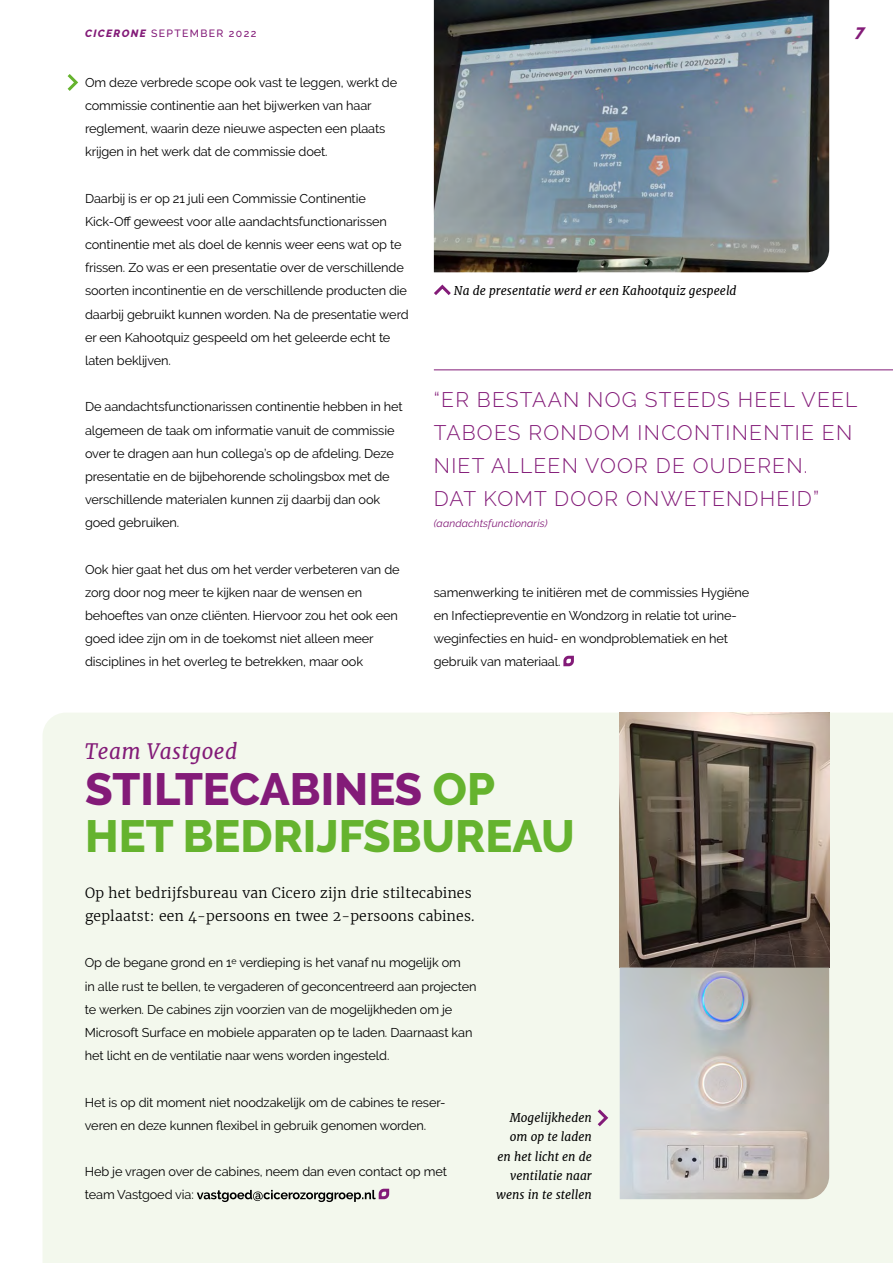
<style>
.page{position:relative;width:893px;height:1263px;background:#fff}
.page>*{position:absolute;margin:0;border:0;box-sizing:border-box;transform-origin:0 0}
.t1{font:800 45px/46.3px "Raleway";color:#65b32e}
.t2{font:300 21px/33px "Raleway";letter-spacing:.06em;color:#831b78}
.t3{font:italic 21px "Merriweather";letter-spacing:.02em;color:#831b78}
.t4{font:italic 800 16.5px "Raleway";color:#831b78}
.t5{font:300 13.95px/23.1px "Merriweather";letter-spacing:.015em;color:#000}
.t6{font:12.75px/23.1px "Raleway";letter-spacing:-.01em;color:#000}
.t7{font:italic 12px/19.2px "Merriweather";color:#000;text-align:right}
.t8{font:italic 10.5px "Raleway";letter-spacing:.01em;color:#831b78}
.t9{font:500 10.5px "Raleway";letter-spacing:.13em;color:#831b78}
.s1{font-weight:800;font-style:italic}
.s2{color:#831b78}
</style>
<div class="page">
<img style="left:434px;top:0;width:395px;height:272px">
<div style="left:43px;top:713px;width:850px;height:550px;background:#f3f8ed"></div>
<img style="left:620px;top:713px;width:209px;height:486px">
<svg style="left:67px;top:74px;width:11px;height:17px"></svg>
<svg style="left:643px;top:950px;width:186px;height:17px;background:#40342f"></svg>
<svg style="left:434px;top:284px;width:17px;height:11px"></svg>
<hr style="left:434px;top:369px;width:459px;height:1px;background:#831b78">
<svg style="left:563px;top:655px;width:11px;height:12px"></svg>
<svg style="left:594px;top:1106px;width:16px;height:23px"></svg>
<svg style="left:197px;top:1187px;width:194px;height:15px;background:#b7b7b2"></svg>
<p class="t9" style="left:85px;top:27px;width:173px"><span class="s1">CICERONE</span> SEPTEMBER 2022</p>
<p class="t6" style="left:85px;top:71px;width:314px">Om deze verbrede scope ook vast te leggen, werkt de commissie continentie aan het bijwerken van haar reglement, waarin deze nieuwe aspecten een plaats krijgen in het werk dat de commissie doet.</p>
<p class="t6" style="left:85px;top:187px;width:325px">Daarbij is er op 21 juli een Commissie Continentie Kick-Off geweest voor alle aandachtsfunctionarissen continentie met als doel de kennis weer eens wat op te frissen. Zo was er een presentatie over de verschillende soorten incontinentie en de verschillende producten die daarbij gebruikt kunnen worden. Na de presentatie werd er een Kahootquiz gespeeld om het geleerde echt te laten beklijven.</p>
<p class="t6" style="left:85px;top:395px;width:319px">De aandachtsfunctionarissen continentie hebben in het algemeen de taak om informatie vanuit de commissie over te dragen aan hun collega’s op de afdeling. Deze presentatie en de bijbehorende scholingsbox met de verschillende materialen kunnen zij daarbij dan ook goed gebruiken.</p>
<p class="t6" style="left:85px;top:557px;width:316px">Ook hier gaat het dus om het verder verbeteren van de zorg door nog meer te kijken naar de wensen en behoeftes van onze cliënten. Hiervoor zou het ook een goed idee zijn om in de toekomst niet alleen meer disciplines in het overleg te betrekken, maar ook</p>
<p class="t7" style="left:454px;top:281px;width:284px">Na de presentatie werd er een Kahootquiz gespeeld</p>
<p class="t4" style="left:856px;top:21px;width:11px">7</p>
<h2 class="t2" style="left:434px;top:383px;width:425px">“ER BESTAAN NOG STEEDS HEEL VEEL<br>TABOES RONDOM INCONTINENTIE EN<br>NIET ALLEEN VOOR DE OUDEREN.<br>DAT KOMT DOOR ONWETENDHEID”</h2>
<p class="t8" style="left:434px;top:517px;width:115px">(aandachtsfunctionaris)</p>
<p class="t6" style="left:434px;top:581px;width:317px">samenwerking te initiëren met de commissies Hygiëne en Infectiepreventie en Wondzorg in relatie tot urine&shy;weginfecties en huid- en wondproblematiek en het gebruik van materiaal.</p>
<h2 class="t3" style="left:85px;top:737px;width:154px">Team Vastgoed</h2>
<h1 class="t1" style="left:85px;top:767px;width:491px"><span class="s2">STILTECABINES</span> OP<br>HET BEDRIJFSBUREAU</h1>
<p class="t5" style="left:85px;top:881px;width:391px">Op het bedrijfsbureau van Cicero zijn drie stiltecabines geplaatst: een 4-persoons en twee 2-persoons cabines.</p>
<p class="t6" style="left:85px;top:951px;width:393px">Op de begane grond en 1<sup>e</sup> verdieping is het vanaf nu mogelijk om<br>in alle rust te bellen, te vergaderen of geconcentreerd aan projecten te werken. De cabines zijn voorzien van de mogelijkheden om je Microsoft Surface en mobiele apparaten op te laden. Daarnaast kan het licht en de ventilatie naar wens worden ingesteld.</p>
<p class="t6" style="left:85px;top:1090px;width:362px">Het is op dit moment niet noodzakelijk om de cabines te reser&shy;veren en deze kunnen flexibel in gebruik genomen worden.</p>
<p class="t6" style="left:85px;top:1160px;width:364px">Heb je vragen over de cabines, neem dan even contact op met team Vastgoed via:</p>
<p class="t7" style="left:496px;top:1108px;width:97px">Mogelijkheden om op te laden en het licht en de ventilatie naar wens in te stellen</p>
</div>
